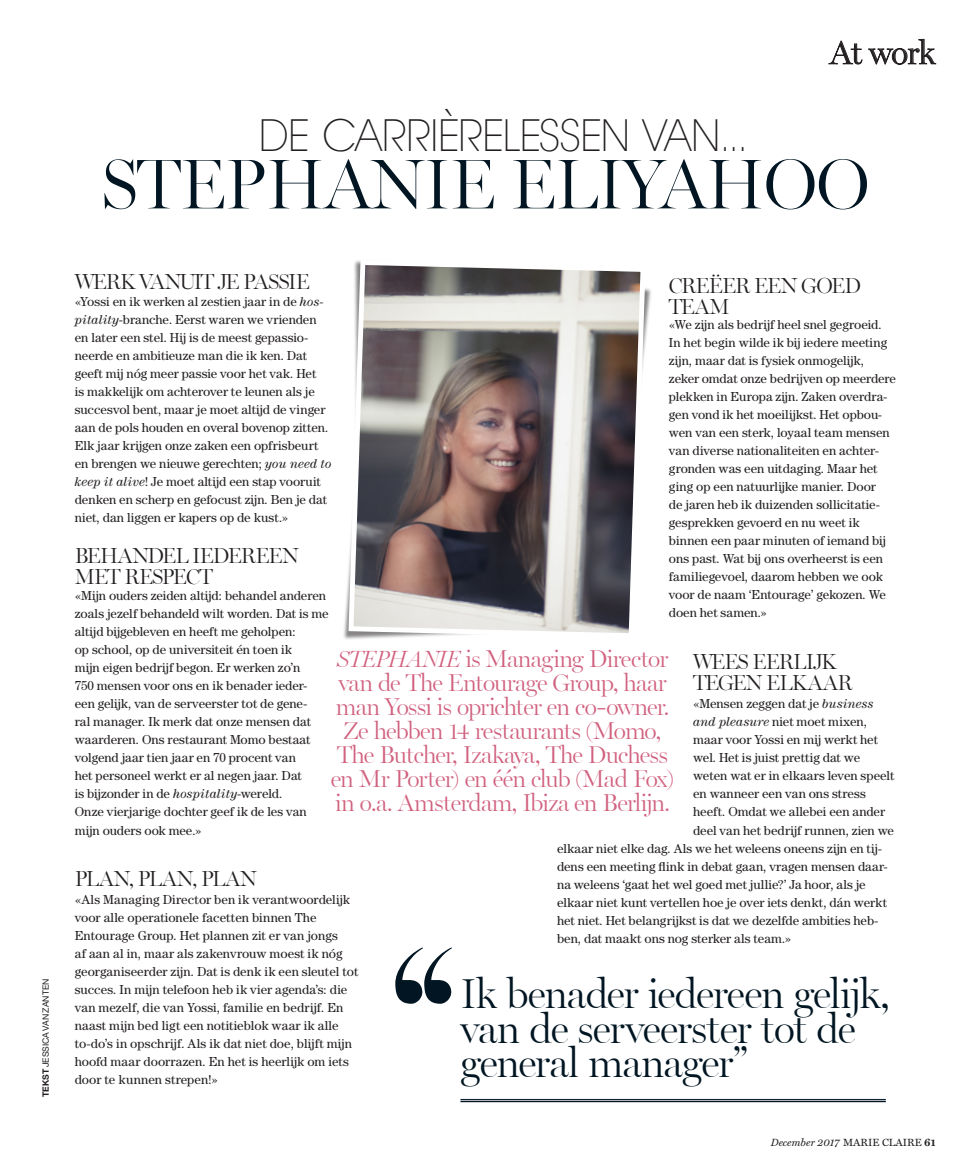
<style>
.page{position:relative;width:978px;height:1170px;background:#fff}
.page>*{position:absolute;margin:0;border:0;box-sizing:border-box;transform-origin:0 0}
.t1{font:300 61.5px "Miller Banner";letter-spacing:-.02em;color:#011622}
._01_Bovenkop_Onderko{font:200 44.7px "Avant Garde IT Cby BT";letter-spacing:-.005em;color:#231f20}
.t2{font:300 36px/34.5px "Miller Banner";letter-spacing:-.03em;color:#011622}
.Vlag_-_Onder{font:300 28.5px "Miller Banner";letter-spacing:-.02em;color:#231f20}
._03_Intro__Century_L{font:300 21px/24px "Miller Banner";letter-spacing:-.04em;color:#d1617f;text-align:center}
._04_Platte_Tekst{font:300 18.75px/21px "Miller Banner";letter-spacing:-.04em;color:#231f20}
._04_Platte_Tekst-2{font:300 18.75px "Miller Banner";letter-spacing:-.085em;color:#231f20}
._04_Platte_Tekst-3{font:300 18.75px "Miller Banner";letter-spacing:.01em;color:#231f20}
._04_Platte_Tekst-4{font:13.05px/18px "Century Std";letter-spacing:-.005em;color:#231f20}
.t3{font:italic 10.5px "Miller Text";color:#231f20}
._08_Credit{font:8.7px "Helvetica Neue LT Std";color:#231f20}
.s1{font-weight:700}
.s2{font-style:italic}
.s3{font-style:normal}
.s4{font-weight:700;font-style:normal}
</style>
<div class="page">
<svg style="left:829px;top:41px;width:33px;height:23px"></svg>
<svg style="left:868px;top:39px;width:68px;height:26px"></svg>
<hr style="left:460px;top:1099px;width:426px;height:1px;background:#011622">
<hr style="left:460px;top:1100px;width:426px;height:2px;background:#011622">
<svg style="left:395px;top:947px;width:57px;height:56px"></svg>
<svg style="left:346px;top:260px;width:302px;height:380px;background:#938b8b"></svg>
<p class="Vlag_-_Onder" style="left:830px;top:33px;width:107px">At work</p>
<p class="_01_Bovenkop_Onderko" style="left:259px;top:108px;width:492px">DE CARRIÈRELESSEN VAN...</p>
<p class="t1" style="left:101px;top:142px;width:770px">STEPHANIE ELIYAHOO</p>
<p class="_08_Credit" style="left:40px;top:1096px;width:120px;rotate:-90deg"><span class="s1">TEKST</span> JESSICA VAN ZANTEN</p>
<p class="_04_Platte_Tekst" style="left:669px;top:274px;width:193px">CREËER EEN GOED<br>TEAM</p>
<p class="_04_Platte_Tekst-4" style="left:669px;top:315px;width:229px">«We zijn als bedrijf heel snel gegroeid.<br>In het begin wilde ik bij iedere meeting zijn, maar dat is fysiek onmogelijk, zeker omdat onze bedrijven op meerdere plekken in Europa zijn. Zaken overdra&shy;gen vond ik het moeilijkst. Het opbou&shy;wen van een sterk, loyaal team mensen van diverse nationaliteiten en achter&shy;gronden was een uitdaging. Maar het ging op een natuurlijke manier. Door<br>de jaren heb ik duizenden sollicitatie&shy;gesprekken gevoerd en nu weet ik binnen een paar minuten of iemand bij ons past. Wat bij ons overheerst is een familiegevoel, daarom hebben we ook voor de naam ‘Entourage’ gekozen. We doen het samen.»</p>
<p class="_04_Platte_Tekst" style="left:693px;top:651px;width:161px">WEES EERLIJK<br>TEGEN ELKAAR</p>
<p class="_04_Platte_Tekst-4" style="left:693px;top:694px;width:182px">«Mensen zeggen dat je <span class="s2">business</span></p>
<p class="_04_Platte_Tekst-4" style="left:693px;top:712px;width:176px"><span class="s2">and pleasure</span> niet moet mixen,</p>
<p class="_04_Platte_Tekst-4" style="left:693px;top:730px;width:186px">maar voor Yossi en mij werkt het</p>
<p class="_04_Platte_Tekst-4" style="left:693px;top:748px;width:169px">wel. Het is juist prettig dat we</p>
<p class="_04_Platte_Tekst-4" style="left:693px;top:766px;width:203px">weten wat er in elkaars leven speelt</p>
<p class="_04_Platte_Tekst-4" style="left:693px;top:784px;width:174px">en wanneer een van ons stress</p>
<p class="_04_Platte_Tekst-4" style="left:693px;top:802px;width:193px">heeft. Omdat we allebei een ander</p>
<p class="_04_Platte_Tekst-4" style="left:693px;top:820px;width:203px">deel van het bedrijf runnen, zien we</p>
<p class="_04_Platte_Tekst-4" style="left:557px;top:838px;width:326px">elkaar niet elke dag. Als we het weleens oneens zijn en tij-</p>
<p class="_04_Platte_Tekst-4" style="left:557px;top:856px;width:332px">dens een meeting flink in debat gaan, vragen mensen daar-</p>
<p class="_04_Platte_Tekst-4" style="left:557px;top:874px;width:310px">na weleens ‘gaat het wel goed met jullie?’ Ja hoor, als je</p>
<p class="_04_Platte_Tekst-4" style="left:557px;top:892px;width:332px">elkaar niet kunt vertellen hoe je over iets denkt, dán werkt</p>
<p class="_04_Platte_Tekst-4" style="left:557px;top:910px;width:323px">het niet. Het belangrijkst is dat we dezelfde ambities heb-</p>
<p class="_04_Platte_Tekst-4" style="left:557px;top:928px;width:236px">ben, dat maakt ons nog sterker als team.»</p>
<p class="_04_Platte_Tekst-2" style="left:75px;top:269px;width:236px">WERK VANUIT JE PASSIE</p>
<p class="_04_Platte_Tekst-4" style="left:75px;top:292px;width:258px">«Yossi en ik werken al zestien jaar in de <span class="s2">hos&shy;pitality</span>-branche. Eerst waren we vrienden en later een stel. Hij is de meest gepassio&shy;neerde en ambitieuze man die ik ken. Dat geeft mij nóg meer passie voor het vak. Het<br>is makkelijk om achterover te leunen als je succesvol bent, maar je moet altijd de vinger aan de pols houden en overal bovenop zitten.<br>Elk jaar krijgen onze zaken een opfrisbeurt en brengen we nieuwe gerechten; <span class="s2">you need to keep it alive</span>! Je moet altijd een stap vooruit denken en scherp en gefocust zijn. Ben je dat niet, dan liggen er kapers op de kust.»</p>
<p class="_04_Platte_Tekst" style="left:75px;top:544px;width:225px">BEHANDEL IEDEREEN<br>MET RESPECT</p>
<p class="_04_Platte_Tekst-4" style="left:75px;top:586px;width:256px">«Mijn ouders zeiden altijd: behandel anderen zoals jezelf behandeld wilt worden. Dat is me altijd bijgebleven en heeft me geholpen:<br>op school, op de universiteit én toen ik<br>mijn eigen bedrijf begon. Er werken zo’n<br>750 mensen voor ons en ik benader ieder&shy;een gelijk, van de serveerster tot de gene-<br>ral manager. Ik merk dat onze mensen dat waarderen. Ons restaurant Momo bestaat volgend jaar tien jaar en 70 procent van<br>het personeel werkt er al negen jaar. Dat<br>is bijzonder in de <span class="s2">hospitality</span>-wereld.<br>Onze vierjarige dochter geef ik de les van mijn ouders ook mee.»</p>
<p class="_04_Platte_Tekst-3" style="left:75px;top:865px;width:183px">PLAN, PLAN, PLAN</p>
<p class="_04_Platte_Tekst-4" style="left:75px;top:889px;width:285px">«Als Managing Director ben ik verantwoordelijk voor alle operationele facetten binnen The Entourage Group. Het plannen zit er van jongs<br>af aan al in, maar als zakenvrouw moest ik nóg georganiseerder zijn. Dat is denk ik een sleutel tot succes. In mijn telefoon heb ik vier agenda’s: die van mezelf, die van Yossi, familie en bedrijf. En naast mijn bed ligt een notitieblok waar ik alle to-do’s in opschrijf. Als ik dat niet doe, blijft mijn hoofd maar doorrazen. En het is heerlijk om iets door te kunnen strepen!»</p>
<p class="_03_Intro__Century_L" style="left:331px;top:646px;width:345px"><span class="s2">STEPHANIE</span> is Managing Director van de The Entourage Group, haar man Yossi is oprichter en co-owner.<br>Ze hebben 14 restaurants (Momo, The Butcher, Izakaya, The Duchess en Mr Porter) en één club (Mad Fox) in o.a. Amsterdam, Ibiza en Berlijn.</p>
<p class="t2" style="left:460px;top:976px;width:431px">Ik benader iedereen gelijk, van de serveerster tot de general manager”</p>
<p class="t3" style="left:771px;top:1135px;width:166px">December 2017 <span class="s3">MARIE CLAIRE</span> <span class="s4">61</span></p>
</div>
